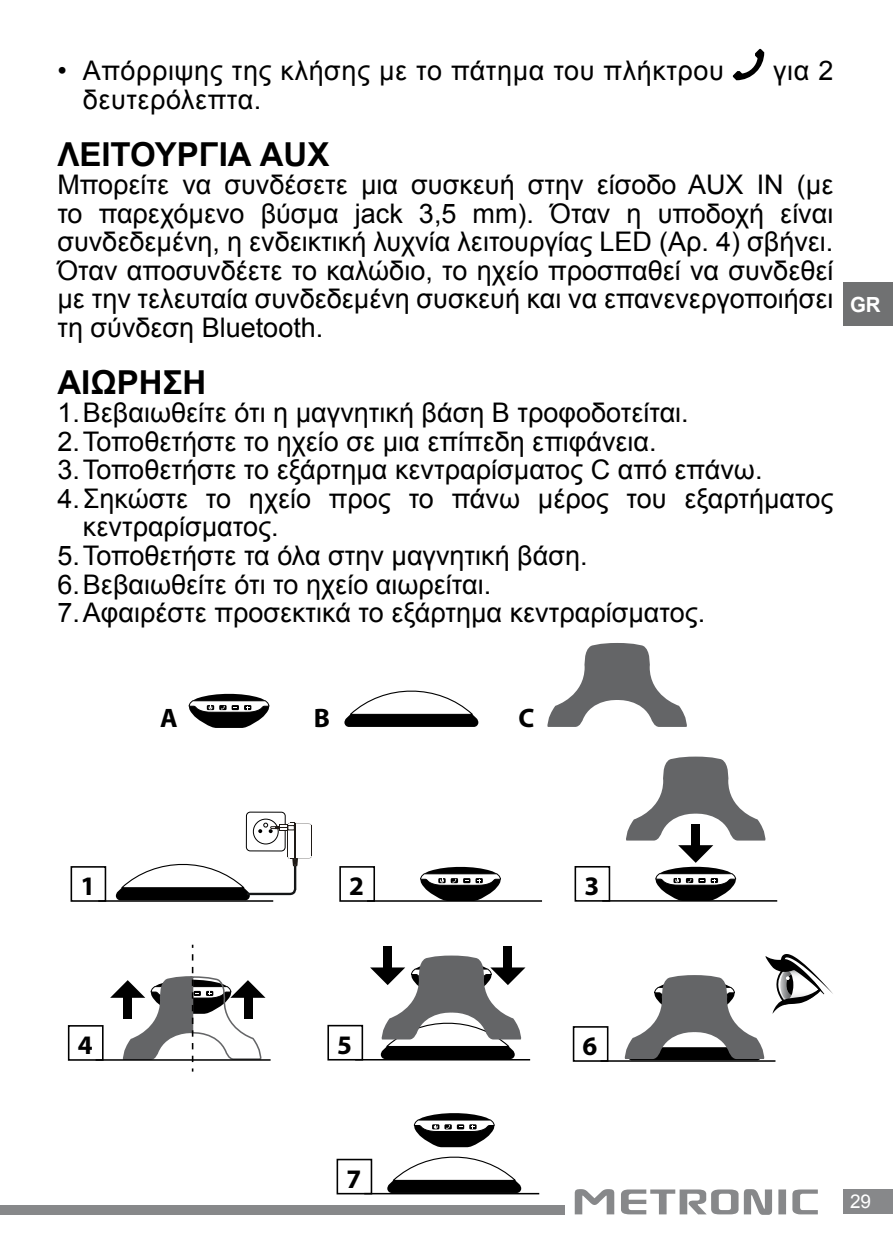
<style>
.page{position:relative;width:893px;height:1259px;background:#fff}
.page>*{position:absolute;margin:0;border:0;box-sizing:border-box;transform-origin:0 0}
.t1{font:700 33px "Arial";color:#000}
.t2{font:27px/28.5px "Arial";color:#000;text-align:justify}
.t3{font:27px "Arial";letter-spacing:.02em;color:#000}
.t4{font:700 26.7px "Myriad Pro";color:#000}
.t5{font:700 21px "Arial";color:#fff}
.t6{font:18.9px "Arial";color:#fff}
</style>
<div class="page">
<svg style="left:621px;top:1189px;width:197px;height:25px"></svg>
<svg style="left:575px;top:1189px;width:39px;height:25px"></svg>
<svg style="left:0;top:1205px;width:3px;height:9px"></svg>
<div style="left:3px;top:1204px;width:562px;height:10px;background:#87888a"></div>
<div style="left:843px;top:1189px;width:50px;height:24px;background:#87888a"></div>
<div style="left:843px;top:283px;width:50px;height:43px;background:#707172"></div>
<svg style="left:188px;top:693px;width:82px;height:35px"></svg>
<svg style="left:547px;top:643px;width:140px;height:84px"></svg>
<svg style="left:344px;top:690px;width:134px;height:37px"></svg>
<svg style="left:387px;top:1113px;width:134px;height:80px"></svg>
<svg style="left:626px;top:756px;width:140px;height:144px"></svg>
<div style="left:504px;top:946px;width:8px;height:21px;background:#000"></div>
<div style="left:383px;top:946px;width:9px;height:21px;background:#000"></div>
<svg style="left:370px;top:955px;width:155px;height:104px"></svg>
<svg style="left:110px;top:954px;width:155px;height:117px"></svg>
<hr style="left:602px;top:900px;width:175px;height:1px;background:#000">
<div style="left:575px;top:866px;width:35px;height:35px;border:2px solid #000"></div>
<svg style="left:420px;top:866px;width:81px;height:34px"></svg>
<hr style="left:367px;top:900px;width:175px;height:1px;background:#000">
<div style="left:339px;top:866px;width:36px;height:35px;border:2px solid #000"></div>
<hr style="left:98px;top:900px;width:175px;height:1px;background:#000">
<div style="left:71px;top:866px;width:35px;height:35px;border:2px solid #000"></div>
<hr style="left:96px;top:1059px;width:175px;height:1px;background:#000">
<div style="left:68px;top:1025px;width:36px;height:35px;border:2px solid #000"></div>
<hr style="left:355px;top:1059px;width:175px;height:1px;background:#000">
<div style="left:327px;top:1025px;width:36px;height:35px;border:2px solid #000"></div>
<hr style="left:600px;top:1060px;width:175px;height:1px;background:#000">
<div style="left:573px;top:1026px;width:35px;height:35px;border:2px solid #000"></div>
<hr style="left:364px;top:1193px;width:175px;height:1px;background:#000">
<div style="left:337px;top:1158px;width:35px;height:36px;border:2px solid #000"></div>
<div style="left:246px;top:812px;width:40px;height:39px;border:1px solid #000;border-radius:4px"></div>
<div style="left:253px;top:819px;width:26px;height:25px;border:1px solid #000;border-radius:50%"></div>
<hr style="left:311px;top:825px;width:1px;height:31px;background:#1f1a16">
<svg style="left:116px;top:823px;width:195px;height:77px"></svg>
<svg style="left:624px;top:954px;width:209px;height:106px"></svg>
<svg style="left:733px;top:49px;width:31px;height:31px"></svg>
<p class="t3" style="left:57px;top:53px;width:668px">• Απόρριψης της κλήσης με το πάτημα του πλήκτρου</p>
<p class="t2" style="left:773px;top:57px;width:62px">για 2</p>
<p class="t3" style="left:83px;top:82px;width:180px">δευτερόλεπτα.</p>
<p class="t1" style="left:57px;top:132px;width:273px">Λειτουργία AUX</p>
<p class="t2" style="left:57px;top:171px;width:778px">Μπορείτε να συνδέσετε μια συσκευή στην είσοδο AUX IN (με το παρεχόμενο βύσμα jack 3,5 mm). Όταν η υποδοχή είναι συνδεδεμένη, η ενδεικτική λυχνία λειτουργίας LED (Αρ. 4) σβήνει.<br>Όταν αποσυνδέετε το καλώδιο, το ηχείο προσπαθεί να συνδεθεί με την τελευταία συνδεδεμένη συσκευή και να επανενεργοποιήσει τη σύνδεση Bluetooth.</p>
<p class="t1" style="left:57px;top:360px;width:150px">Αιώρηση</p>
<p class="t2" style="left:57px;top:399px;width:633px">1. Βεβαιωθείτε ότι η μαγνητική βάση B τροφοδοτείται.</p>
<p class="t2" style="left:57px;top:427px;width:601px">2. Τοποθετήστε το ηχείο σε μια επίπεδη επιφάνεια.</p>
<p class="t2" style="left:57px;top:456px;width:707px">3. Τοποθετήστε το εξάρτημα κεντραρίσματος C από επάνω.</p>
<p class="t2" style="left:83px;top:484px;width:752px;text-indent:-26px">4. Σηκώστε το ηχείο προς το πάνω μέρος του εξαρτήματος κεντραρίσματος.</p>
<p class="t2" style="left:57px;top:541px;width:532px">5. Τοποθετήστε τα όλα στην μαγνητική βάση.</p>
<p class="t2" style="left:57px;top:570px;width:435px">6. Βεβαιωθείτε ότι το ηχείο αιωρείται.</p>
<p class="t2" style="left:57px;top:598px;width:649px">7. Αφαιρέστε προσεκτικά το εξάρτημα κεντραρίσματος.</p>
<p class="t5" style="left:850px;top:291px;width:32px">GR</p>
<p class="t4" style="left:160px;top:700px;width:19px">A</p>
<p class="t4" style="left:314px;top:700px;width:18px">B</p>
<p class="t4" style="left:519px;top:700px;width:17px">C</p>
<p class="t4" style="left:80px;top:868px;width:16px">1</p>
<p class="t4" style="left:349px;top:868px;width:16px">2</p>
<p class="t4" style="left:584px;top:868px;width:16px">3</p>
<p class="t4" style="left:78px;top:1027px;width:16px">4</p>
<p class="t4" style="left:337px;top:1027px;width:16px">5</p>
<p class="t4" style="left:583px;top:1028px;width:16px">6</p>
<p class="t4" style="left:346px;top:1161px;width:16px">7</p>
<p class="t6" style="left:850px;top:1189px;width:23px">29</p>
</div>
